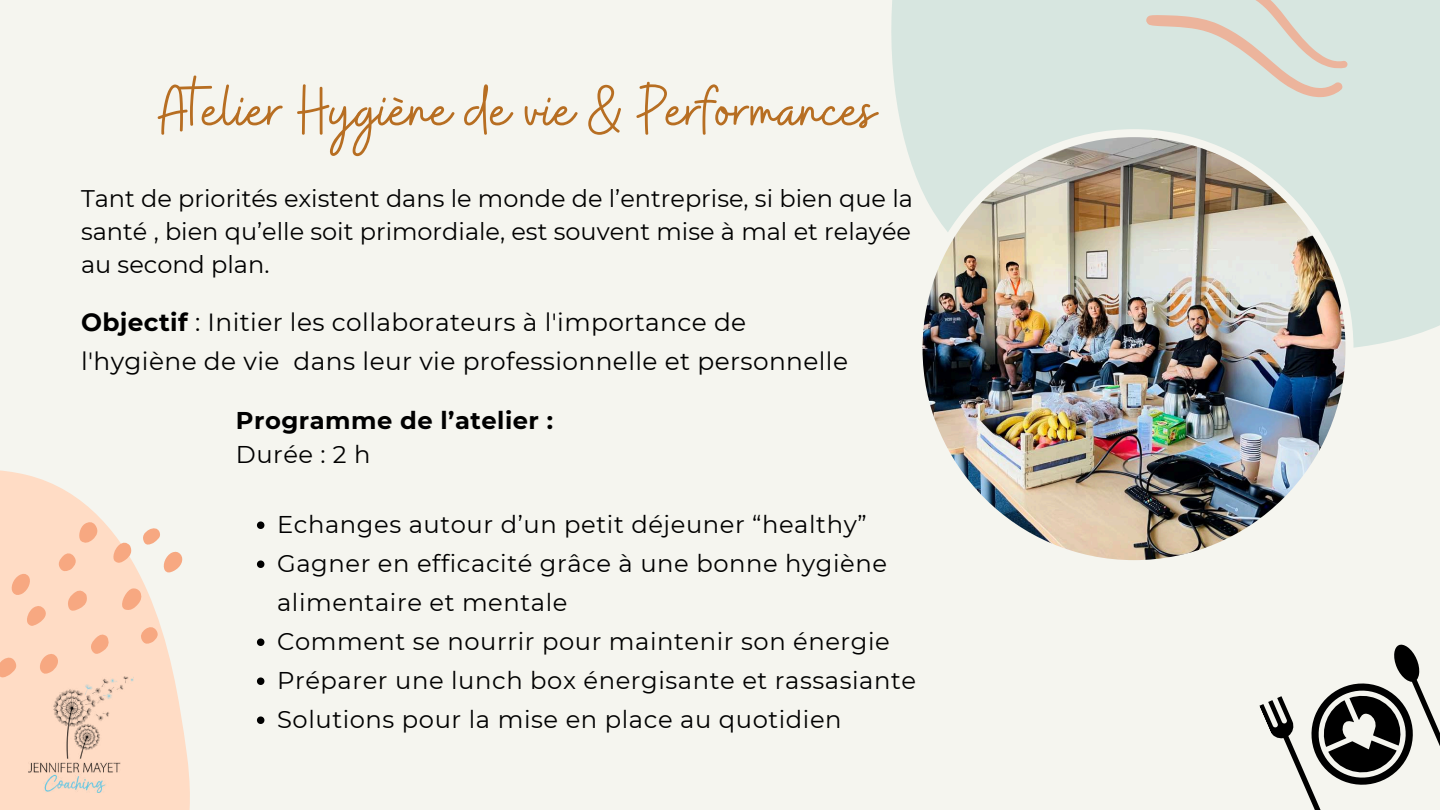
<style>
.page{position:relative;width:1440px;height:810px;background:#f5f5ef}
.page>*{position:absolute;margin:0;border:0;box-sizing:border-box;transform-origin:0 0}
.t1{font:70px "Buffalo";color:#b76e22}
.t2{font:24.8px/39.8px "Montserrat";letter-spacing:.015em;color:#000}
.t3{font:24.2px/39px "Montserrat";letter-spacing:.025em;color:#000}
.t4{font:700 24.2px "Montserrat";letter-spacing:.02em;color:#000}
.t5{font:24px/33px "Montserrat";color:#000;text-align:justify}
.s1{font-weight:700}
</style>
<div class="page">
<svg style="left:891px;top:0;width:549px;height:348px;fill:#d7e6e0"></svg>
<svg style="left:0;top:470px;width:265px;height:340px"></svg>
<svg style="left:120px;top:588px;width:22px;height:23px"></svg>
<svg style="left:78px;top:521px;width:21px;height:23px"></svg>
<svg style="left:66px;top:589px;width:22px;height:24px"></svg>
<svg style="left:10px;top:573px;width:22px;height:23px"></svg>
<svg style="left:25px;top:605px;width:23px;height:23px"></svg>
<svg style="left:38px;top:653px;width:22px;height:22px"></svg>
<svg style="left:0;top:657px;width:18px;height:23px"></svg>
<svg style="left:112px;top:542px;width:21px;height:22px"></svg>
<svg style="left:89px;top:633px;width:21px;height:23px"></svg>
<svg style="left:57px;top:553px;width:21px;height:20px"></svg>
<svg style="left:139px;top:626px;width:21px;height:19px"></svg>
<svg style="left:141px;top:528px;width:43px;height:46px"></svg>
<svg style="left:1139px;top:0;width:211px;height:129px"></svg>
<img style="left:915px;top:129px;width:439px;height:431px">
<img style="left:28px;top:677px;width:105px;height:115px">
<svg style="left:1259px;top:644px;width:181px;height:166px"></svg>
<svg style="left:257px;top:521px;width:7px;height:8px"></svg>
<svg style="left:257px;top:560px;width:7px;height:8px"></svg>
<svg style="left:257px;top:638px;width:7px;height:8px"></svg>
<svg style="left:257px;top:677px;width:7px;height:8px"></svg>
<svg style="left:257px;top:716px;width:7px;height:8px"></svg>
<h1 class="t1" style="left:159px;top:65px;width:718px">Atelier Hygiène de vie &amp; Performances</h1>
<p class="t5" style="left:81px;top:182px;width:834px">Tant de priorités existent dans le monde de l’entreprise, si bien que la santé , bien qu’elle soit primordiale, est souvent mise à mal et relayée au second plan.</p>
<p class="t2" style="left:81px;top:302px;width:769px"><span class="s1">Objectif</span> : Initier les collaborateurs à l'importance de l'hygiène de vie dans leur vie professionnelle et personnelle</p>
<p class="t4" style="left:236px;top:406px;width:319px">Programme de l’atelier :</p>
<p class="t3" style="left:236px;top:435px;width:136px">Durée : 2 h</p>
<p class="t3" style="left:277px;top:505px;width:641px">Echanges autour d’un petit déjeuner “healthy” Gagner en efficacité grâce à une bonne hygiène alimentaire et mentale<br>Comment se nourrir pour maintenir son énergie Préparer une lunch box énergisante et rassasiante Solutions pour la mise en place au quotidien</p>
</div>
